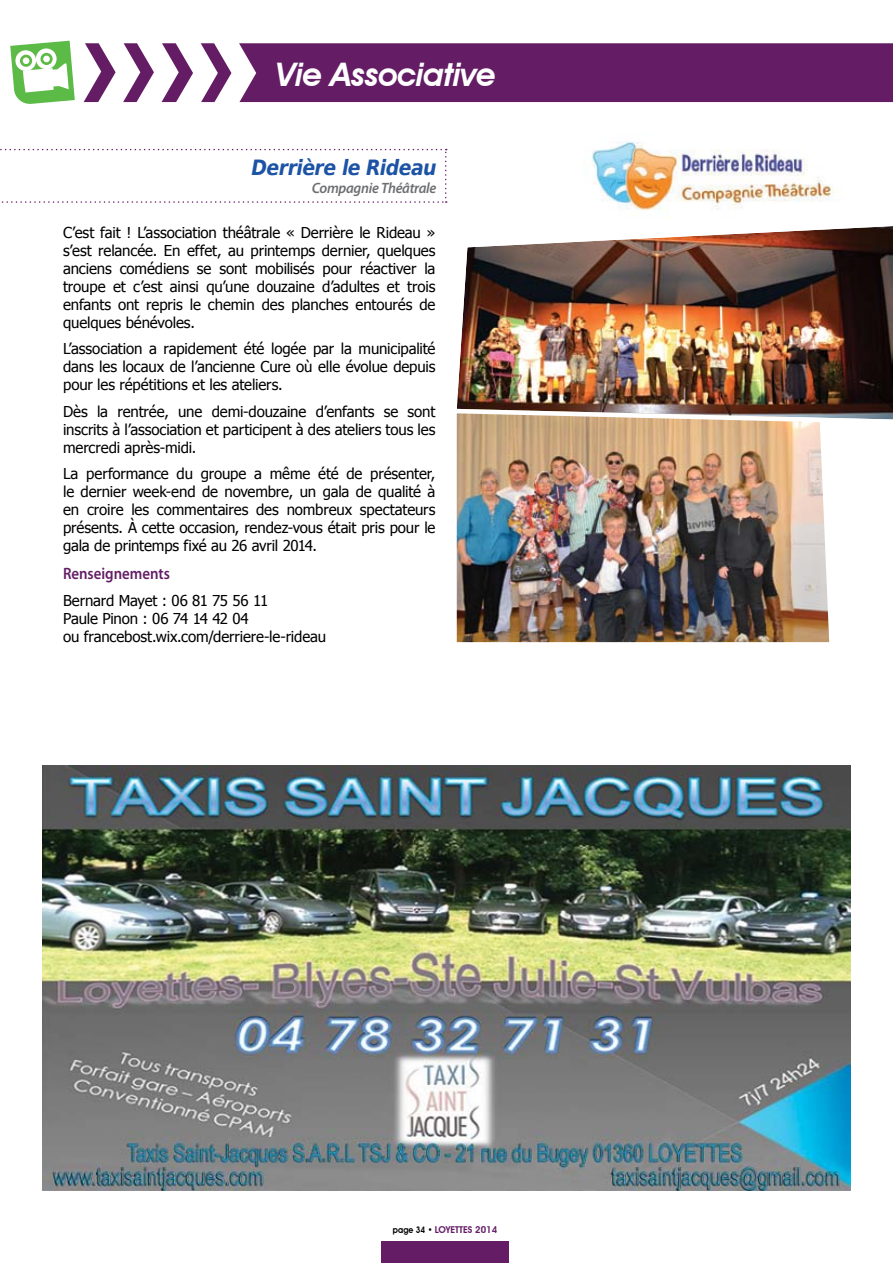
<style>
.page{position:relative;width:893px;height:1263px;background:#fff}
.page>*{position:absolute;margin:0;border:0;box-sizing:border-box;transform-origin:0 0}
.t1{font:italic 600 32.4px "Avant Garde IT Cby BT";letter-spacing:-.015em;color:#fff}
.t2{font:italic 700 21px "Bitstream Vera Sans";letter-spacing:-.03em;color:#1c53a5;scale:.9 1}
.t3{font:600 16.5px "Myriad Pro";color:#641d65;scale:.9 1}
.t4{font:15px/18px "Tahoma";letter-spacing:-.01em;color:#000;text-align:justify}
.t5{font:italic 600 15px "Myriad Pro";letter-spacing:-.02em;color:#6d6e71;scale:.96 1}
.t6{font:600 9.45px "Avant Garde IT Cby BT";color:#641d65}
.s1{font-size:9px;color:#000}
</style>
<div class="page">
<svg style="left:201px;top:43px;width:30px;height:59px"></svg>
<div style="left:239px;top:43px;width:654px;height:59px;background:#641d65"></div>
<svg style="left:162px;top:43px;width:31px;height:59px"></svg>
<svg style="left:123px;top:43px;width:31px;height:59px"></svg>
<svg style="left:84px;top:43px;width:32px;height:59px"></svg>
<div style="left:381px;top:1242px;width:128px;height:21px;background:#641d65"></div>
<img style="left:457px;top:426px;width:372px;height:216px">
<svg style="left:0;top:149px;width:447px;height:54px"></svg>
<svg style="left:10px;top:41px;width:65px;height:63px"></svg>
<img style="left:456px;top:226px;width:437px;height:200px">
<img style="left:592px;top:141px;width:242px;height:78px">
<img style="left:43px;top:765px;width:807px;height:426px">
<h1 class="t1" style="left:276px;top:55px;width:221px">Vie Associative</h1>
<h2 class="t2" style="left:252px;top:155px;width:207px">Derrière le Rideau</h2>
<p class="t5" style="left:312px;top:178px;width:131px">Compagnie Théâtrale</p>
<p class="t4" style="left:63px;top:222px;width:374px">C’est fait ! L’association théâtrale « Derrière le Rideau » s’est relancée. En effet, au printemps dernier, quelques anciens comédiens se sont mobilisés pour réactiver la troupe et c’est ainsi qu’une douzaine d’adultes et trois enfants ont repris le chemin des planches entourés de quelques bénévoles.</p>
<p class="t4" style="left:63px;top:339px;width:374px">L’association a rapidement été logée par la municipalité dans les locaux de l’ancienne Cure où elle évolue depuis pour les répétitions et les ateliers.</p>
<p class="t4" style="left:63px;top:401px;width:374px">Dès la rentrée, une demi-douzaine d’enfants se sont inscrits à l’association et participent à des ateliers tous les mercredi après-midi.</p>
<p class="t4" style="left:63px;top:464px;width:374px">La performance du groupe a même été de présenter, le dernier week-end de novembre, un gala de qualité à en croire les commentaires des nombreux spectateurs présents. À cette occasion, rendez-vous était pris pour le gala de printemps fixé au 26 avril 2014.</p>
<p class="t3" style="left:63px;top:563px;width:120px">Renseignements</p>
<p class="t4" style="left:63px;top:591px;width:265px;text-align:left">Bernard Mayet : 06 81 75 56 11<br>Paule Pinon : 06 74 14 42 04<br>ou francebost.wix.com/derriere-le-rideau</p>
<p class="t6" style="left:393px;top:1224px;width:106px"><span class="s1">PAGE 34 •</span> LOYETTES 2014</p>
</div>
